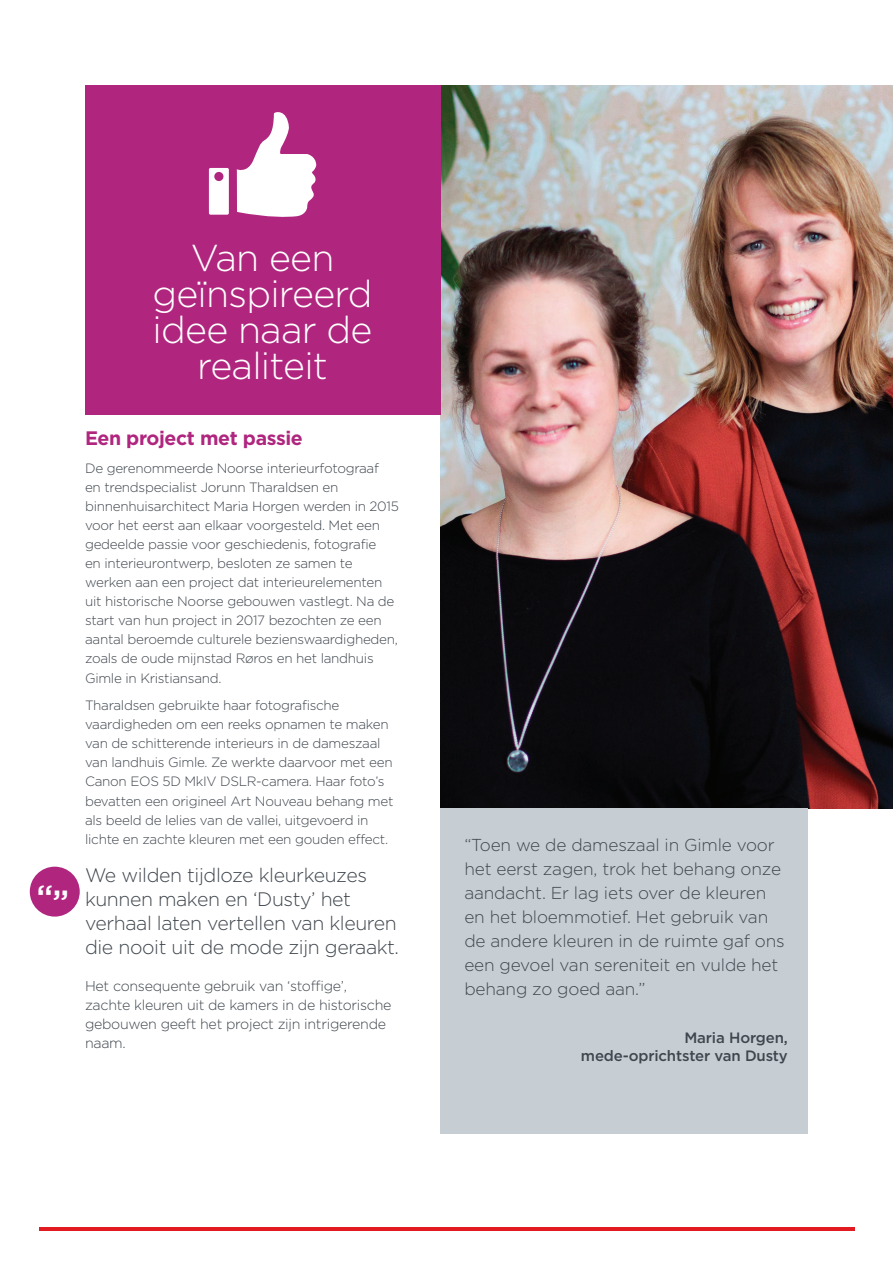
<style>
.page{position:relative;width:893px;height:1263px;background:#fff}
.page>*{position:absolute;margin:0;border:0;box-sizing:border-box;transform-origin:0 0}
.t1{font:300 37.5px/36px "Gotham";letter-spacing:-.02em;color:#fff;text-align:center}
.t2{font:500 33.45px "Gotham";color:#fff}
.t3{font:300 19.5px/24px "Gotham";letter-spacing:-.02em;color:#3f464d}
.t4{font:700 19.5px "Gotham";letter-spacing:-.02em;color:#b0267f}
.t5{font:300 17.25px/24px "Gotham";letter-spacing:-.01em;color:#3f464d}
.t6{font:500 15px/18px "Gotham";letter-spacing:-.01em;color:#3f464d;text-align:right}
.t7{font:300 14.25px/19px "Gotham";letter-spacing:-.02em;color:#3f464d}
.t8{font:300 13.5px/19px "Gotham";letter-spacing:-.02em;color:#3f464d}
</style>
<div class="page">
<hr style="left:39px;top:1227px;width:815px;height:3px;background:#e21a21">
<img style="left:440px;top:85px;width:453px;height:723px">
<div style="left:440px;top:808px;width:368px;height:326px;background:#c6ced4"></div>
<div style="left:30px;top:867px;width:50px;height:49px;background:#b0267f;border-radius:50%"></div>
<div style="left:85px;top:85px;width:355px;height:330px;background:#b0267f"></div>
<svg style="left:237px;top:112px;width:80px;height:105px"></svg>
<svg style="left:209px;top:168px;width:20px;height:47px"></svg>
<h1 class="t1" style="left:152px;top:238px;width:222px">Van een geïnspireerd idee naar de realiteit</h1>
<h2 class="t2" style="left:36px;top:878px;width:34px">“”</h2>
<h3 class="t4" style="left:85px;top:425px;width:219px">Een project met passie</h3>
<p class="t8" style="left:85px;top:458px;width:315px">De gerenommeerde Noorse interieurfotograaf<br>en trendspecialist Jorunn Tharaldsen en binnenhuisarchitect Maria Horgen werden in 2015 voor het eerst aan elkaar voorgesteld. Met een gedeelde passie voor geschiedenis, fotografie<br>en interieurontwerp, besloten ze samen te werken aan een project dat interieurelementen uit historische Noorse gebouwen vastlegt. Na de start van hun project in 2017 bezochten ze een aantal beroemde culturele bezienswaardigheden, zoals de oude mijnstad Røros en het landhuis Gimle in Kristiansand.</p>
<p class="t8" style="left:85px;top:695px;width:310px">Tharaldsen gebruikte haar fotografische vaardigheden om een reeks opnamen te maken van de schitterende interieurs in de dameszaal van landhuis Gimle. Ze werkte daarvoor met een Canon EOS 5D MkIV DSLR-camera. Haar foto’s bevatten een origineel Art Nouveau behang met als beeld de lelies van de vallei, uitgevoerd in lichte en zachte kleuren met een gouden effect.</p>
<h3 class="t3" style="left:85px;top:863px;width:316px">We wilden tijdloze kleurkeuzes kunnen maken en ‘Dusty’ het verhaal laten vertellen van kleuren die nooit uit de mode zijn geraakt.</h3>
<p class="t7" style="left:85px;top:976px;width:308px">Het consequente gebruik van ‘stoffige’, zachte kleuren uit de kamers in de historische gebouwen geeft het project zijn intrigerende naam.</p>
<p class="t5" style="left:464px;top:833px;width:322px">“Toen we de dameszaal in Gimle voor het eerst zagen, trok het behang onze aandacht. Er lag iets over de kleuren en het bloemmotief. Het gebruik van de andere kleuren in de ruimte gaf ons een gevoel van sereniteit en vulde het behang zo goed aan.”</p>
<p class="t6" style="left:581px;top:1029px;width:208px">Maria Horgen, mede-oprichtster van Dusty</p>
</div>
